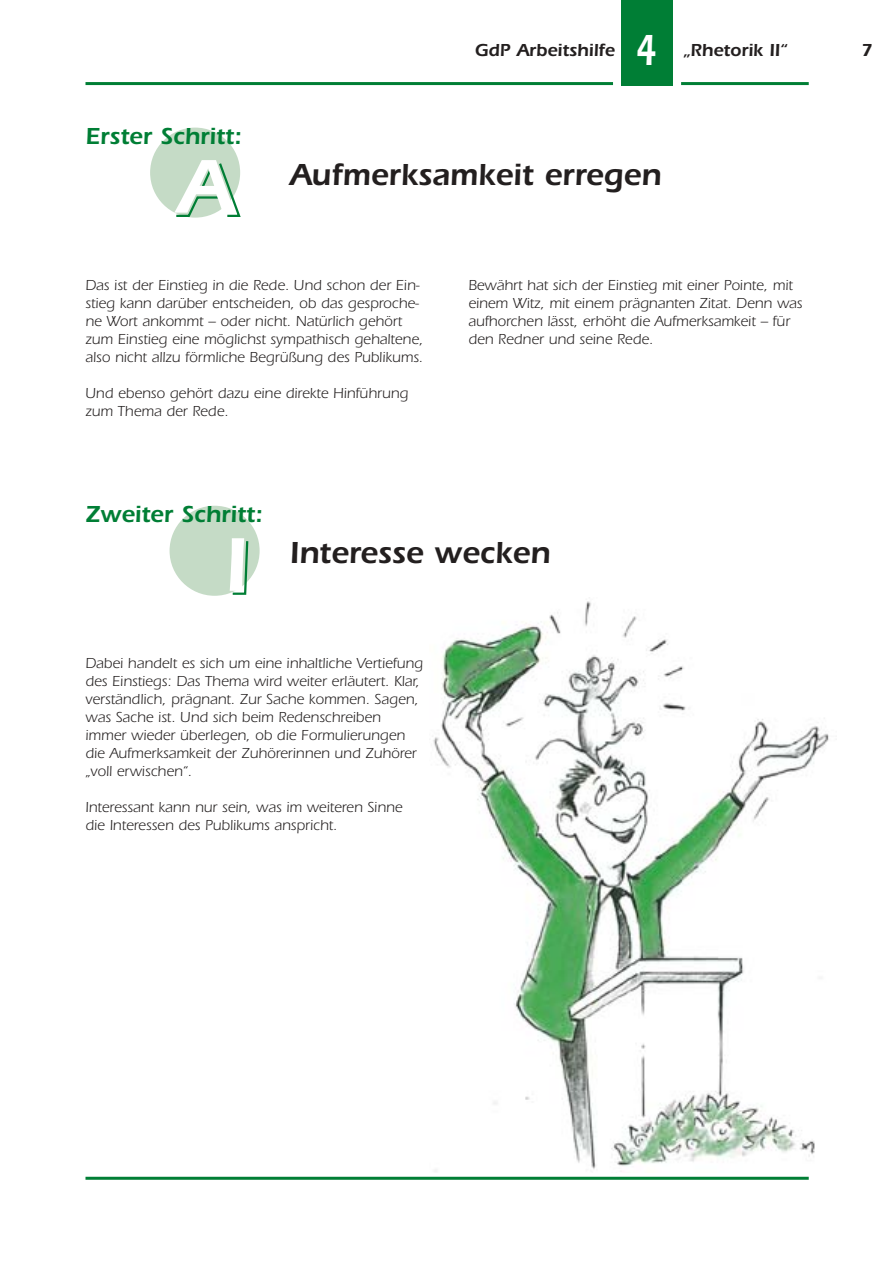
<style>
.page{position:relative;width:893px;height:1262px;background:#fff}
.page>*{position:absolute;margin:0;border:0;box-sizing:border-box;transform-origin:0 0}
.t1{font:600 78.75px "Itc Eras";color:#fff}
.t2{font:600 45px "Itc Eras";color:#fff;scale:.75 1}
.t3{font:600 31.5px "Itc Eras";color:#231f1f}
.t4{font:600 24px "Itc Eras";color:#007e35}
.t5{font:600 18px "Itc Eras";color:#231f1f}
.t6{font:15px/18px "Itc Eras";color:#231f1f}
</style>
<div class="page">
<img style="left:433px;top:601px;width:396px;height:571px">
<div style="left:621px;top:0;width:51px;height:85px;background:#007e35"></div>
<hr style="left:85px;top:82px;width:528px;height:3px;background:#007e35">
<hr style="left:681px;top:82px;width:127px;height:3px;background:#007e35">
<hr style="left:85px;top:1176px;width:723px;height:3px;background:#007e35">
<div style="left:150px;top:128px;width:90px;height:90px;background:#c5dbc6;border-radius:50%"></div>
<svg style="left:174px;top:161px;width:67px;height:57px"></svg>
<div style="left:169px;top:506px;width:90px;height:90px;background:#c5dbc6;border-radius:50%"></div>
<svg style="left:231px;top:541px;width:18px;height:54px"></svg>
<h3 class="t4" style="left:85px;top:128px;width:158px">Erster Schritt:</h3>
<h1 class="t1" style="left:177px;top:160px;width:56px">A</h1>
<p class="t5" style="left:475px;top:44px;width:142px">GdP Arbeitshilfe</p>
<h2 class="t2" style="left:635px;top:35px;width:30px">4</h2>
<p class="t5" style="left:683px;top:44px;width:105px">„Rhetorik II“</p>
<p class="t5" style="left:861px;top:44px;width:13px">7</p>
<h3 class="t3" style="left:290px;top:164px;width:373px">Aufmerksamkeit erregen</h3>
<p class="t6" style="left:85px;top:277px;width:339px">Das ist der Einstieg in die Rede. Und schon der Ein&shy;stieg kann darüber entscheiden, ob das gesproche&shy;ne Wort ankommt – oder nicht. Natürlich gehört zum Einstieg eine möglichst sympathisch gehaltene, also nicht allzu förmliche Begrüßung des Publikums.</p>
<p class="t6" style="left:85px;top:385px;width:324px">Und ebenso gehört dazu eine direkte Hinführung zum Thema der Rede.</p>
<p class="t6" style="left:468px;top:277px;width:335px">Bewährt hat sich der Einstieg mit einer Pointe, mit einem Witz, mit einem prägnanten Zitat. Denn was aufhorchen lässt, erhöht die Aufmerksamkeit – für den Redner und seine Rede.</p>
<h3 class="t4" style="left:85px;top:506px;width:179px">Zweiter Schritt:</h3>
<h1 class="t1" style="left:224px;top:538px;width:25px">I</h1>
<h3 class="t3" style="left:290px;top:542px;width:262px">Interesse wecken</h3>
<p class="t6" style="left:85px;top:655px;width:339px">Dabei handelt es sich um eine inhaltliche Vertiefung des Einstiegs: Das Thema wird weiter erläutert. Klar, verständlich, prägnant. Zur Sache kommen. Sagen, was Sache ist. Und sich beim Redenschreiben immer wieder überlegen, ob die Formulierungen die Aufmerksamkeit der Zuhörerinnen und Zuhörer „voll erwischen“.</p>
<p class="t6" style="left:85px;top:799px;width:318px">Interessant kann nur sein, was im weiteren Sinne die Interessen des Publikums anspricht.</p>
</div>
